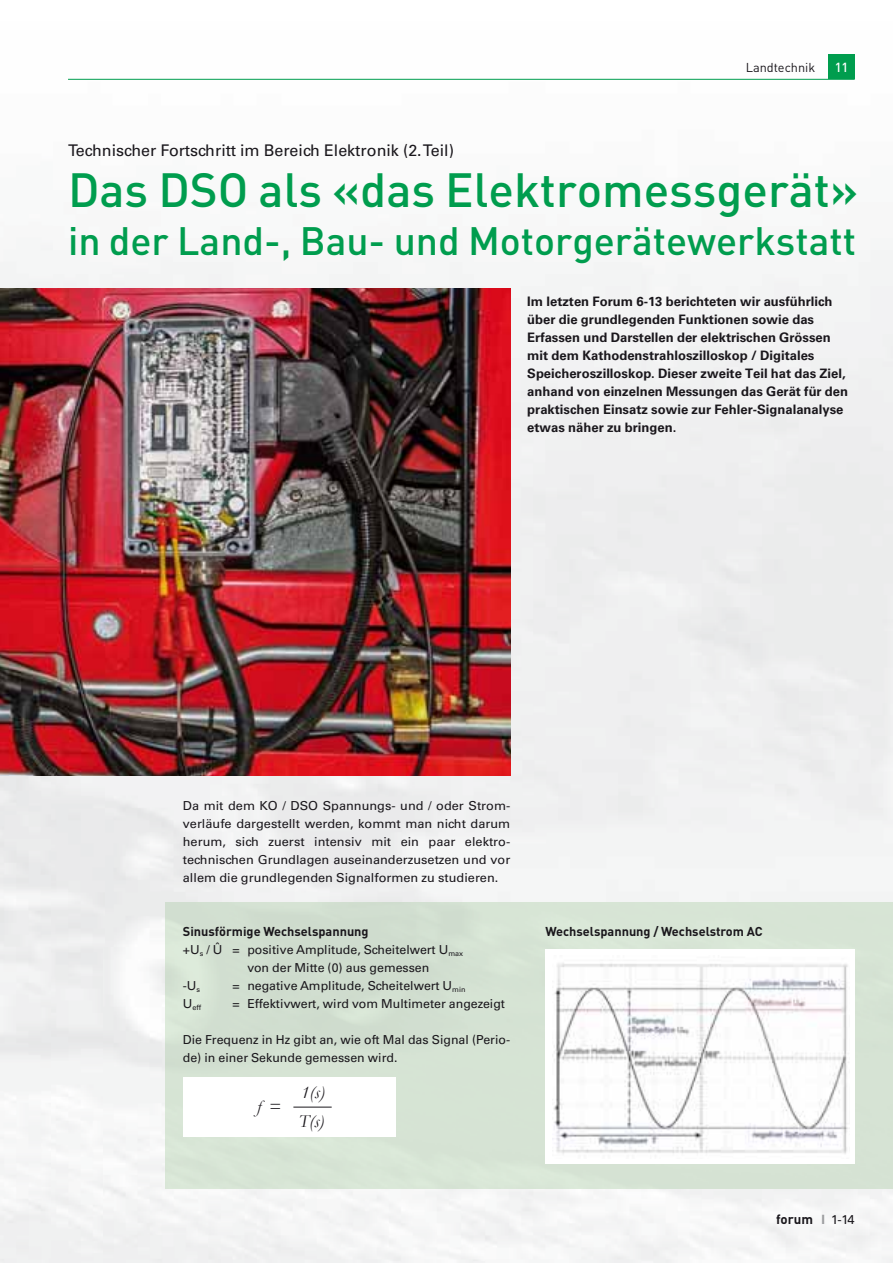
<style>
.page{position:relative;width:893px;height:1263px;background:#fff}
.page>*{position:absolute;margin:0;border:0;box-sizing:border-box;transform-origin:0 0}
.t1{font:500 47.4px "DIN";color:#009d4e}
.t2{font:500 39.15px "DIN";color:#009d4e}
.t3{font:italic 18px/28.5px "Garamond";color:#1a171c}
.t4{font:18px "Garamond";color:#1a171c}
.t5{font:16.05px "Univers";color:#1a171c}
.t6{font:700 13.35px "DIN";color:#1a171c}
.t7{font:700 13.05px/18px "Univers";color:#1a171c}
.t8{font:500 13.05px "DIN";color:#fff}
.t9{font:700 12.75px "DIN";color:#1a171c}
.t10{font:12.75px "DIN";color:#1a171c}
.t11{font:12.3px/18px "Univers";color:#1a171c;text-align:justify}
.t12{font:7.2px "Univers";color:#1a171c}
.s1{font-style:italic}
.s2{font-family:"Univers";font-size:12.75px;color:#9c9d9f}
.s3{font-family:"Univers";font-weight:400;font-size:12.75px}
</style>
<div class="page">
<img style="left:52px;top:78px;width:841px;height:658px">
<div style="left:105px;top:736px;width:788px;height:211px;background:#f1f2f2"></div>
<img style="left:104px;top:947px;width:105px;height:316px">
<div style="left:166px;top:902px;width:727px;height:286px;background:#d6e3d4"></div>
<div style="left:828px;top:54px;width:27px;height:25px;background:#009d4e"></div>
<hr style="left:68px;top:79px;width:787px;height:1px;background:#009d4e">
<img style="left:0;top:288px;width:510px;height:488px">
<div style="left:545px;top:949px;width:310px;height:215px;background:#fff"></div>
<img style="left:553px;top:963px;width:297px;height:191px">
<div style="left:183px;top:1077px;width:212px;height:59px;background:#fff"></div>
<hr style="left:293px;top:1107px;width:39px;height:1px;background:#1a171c">
<p class="t10" style="left:746px;top:63px;width:71px">Landtechnik</p>
<p class="t8" style="left:835px;top:63px;width:15px">11</p>
<h3 class="t5" style="left:68px;top:144px;width:387px">Technischer Fortschritt im Bereich Elektronik (2. Teil)</h3>
<h1 class="t1" style="left:68px;top:173px;width:791px">Das DSO als «das Elektromessgerät»</h1>
<h2 class="t2" style="left:68px;top:227px;width:790px">in der Land-, Bau- und Motorgerätewerkstatt</h2>
<p class="t7" style="left:527px;top:294px;width:322px">Im letzten Forum 6-13 berichteten wir ausführlich über die grundlegenden Funktionen sowie das Erfassen und Darstellen der elektrischen Grössen mit dem Kathodenstrahloszilloskop / Digitales Speicheroszilloskop. Dieser zweite Teil hat das Ziel, anhand von einzelnen Messungen das Gerät für den praktischen Einsatz sowie zur Fehler-Signalanalyse etwas näher zu bringen.</p>
<p class="t11" style="left:183px;top:798px;width:329px">Da mit dem KO / DSO Spannungs- und / oder Strom&shy;verläufe dargestellt werden, kommt man nicht darum herum, sich zuerst intensiv mit ein paar elektro&shy;technischen Grundlagen auseinanderzusetzen und vor allem die grundlegenden Signalformen zu studieren.</p>
<p class="t9" style="left:183px;top:927px;width:187px">Sinusförmige Wechselspannung</p>
<p class="t11" style="left:183px;top:942px;width:282px">+U<sub>s</sub> / Û = positive Amplitude, Scheitelwert U<sub>max</sub></p>
<p class="t11" style="left:247px;top:960px;width:184px">von der Mitte (0) aus gemessen</p>
<p class="t11" style="left:183px;top:978px;width:19px">-U<sub>s</sub></p>
<p class="t11" style="left:232px;top:978px;width:235px">= negative Amplitude, Scheitelwert U<sub>min</sub></p>
<p class="t12" style="left:183px;top:1004px;width:20px"><sup>U</sup>eff</p>
<p class="t11" style="left:232px;top:996px;width:274px">= Effektivwert, wird vom Multimeter angezeigt</p>
<p class="t11" style="left:183px;top:1032px;width:329px">Die Frequenz in Hz gibt an, wie oft Mal das Signal (Perio&shy;de) in einer Sekunde gemessen wird.</p>
<h3 class="t4" style="left:254px;top:1096px;width:29px">ƒ <span class="s1">=</span></h3>
<h3 class="t3" style="left:299px;top:1079px;width:27px">1(s)<br>T(s)</h3>
<p class="t9" style="left:545px;top:927px;width:219px">Wechselspannung / Wechselstrom AC</p>
<p class="t6" style="left:776px;top:1214px;width:80px">forum <span class="s2">I</span> <span class="s3">1-14</span></p>
</div>
